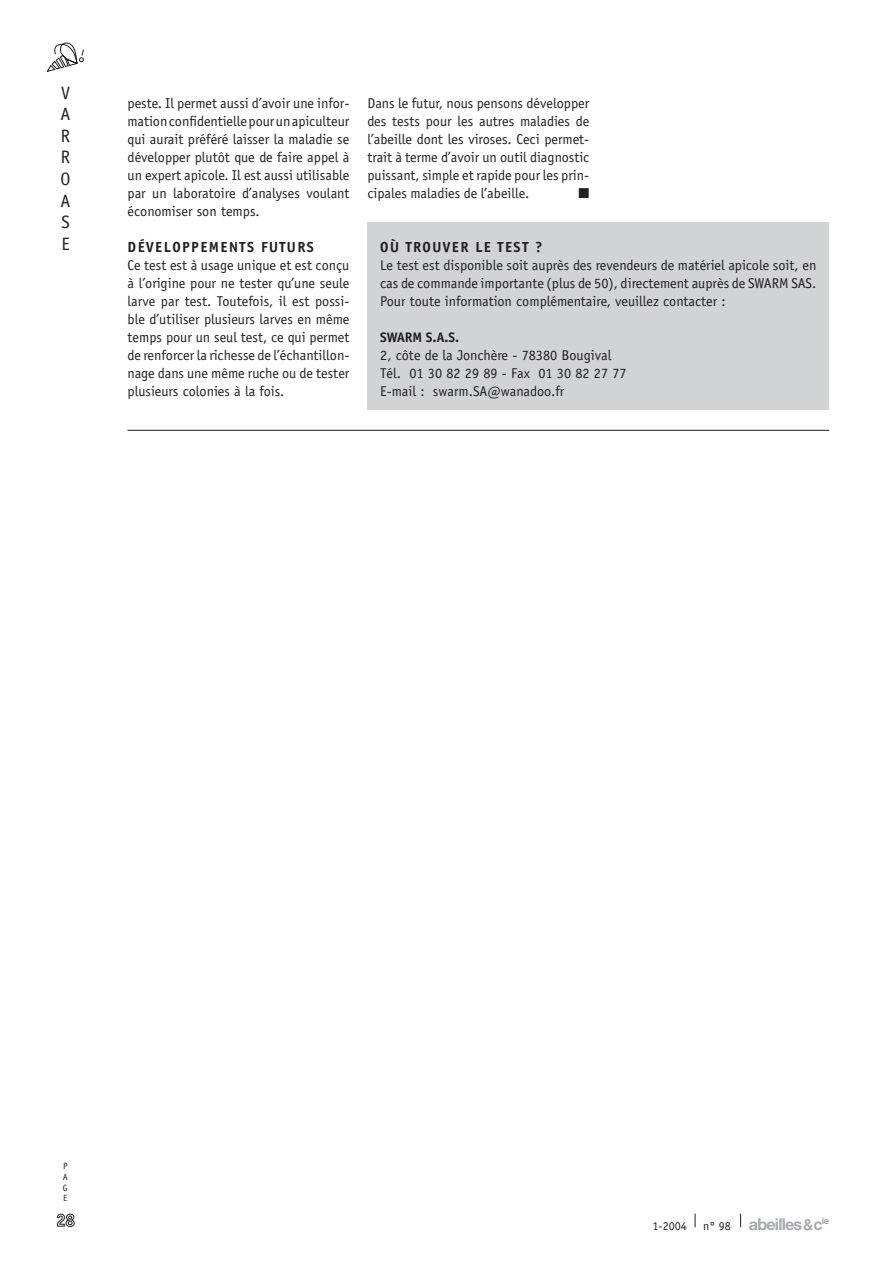
<style>
.page{position:relative;width:893px;height:1263px;background:#fff}
.page>*{position:absolute;margin:0;border:0;box-sizing:border-box;transform-origin:0 0}
.t1{font:18px/21.6px "Officina Sans";color:#231f20;text-align:justify}
.t2{font:700 16.2px "Helvetica Neue";letter-spacing:-.05em;color:#a7a9ac}
.t3{font:700 15px "Officina Sans";letter-spacing:.1em;color:#231f20}
.t4{font:14.25px/18px "Officina Sans";color:#231f20;text-align:justify}
.t5{font:700 14.25px "Officina Sans";color:#231f20}
.t6{font:14.25px "Zapf Dingbats";color:#231f20}
.t7{font:12px "Officina Sans";color:#231f20}
.t8{font:9px/10.8px "Officina Sans";color:#231f20;text-align:justify}
.s1{font-family:"Officina Sans";font-weight:400;font-size:12px;color:#231f20}
.s2{font-family:"Officina Sans"}
</style>
<div class="page">
<svg style="left:47px;top:43px;width:37px;height:29px"></svg>
<svg style="left:57px;top:1214px;width:18px;height:13px"></svg>
<svg style="left:695px;top:1213px;width:1px;height:14px"></svg>
<svg style="left:740px;top:1213px;width:1px;height:14px"></svg>
<div style="left:367px;top:223px;width:462px;height:187px;background:#d1d3d4"></div>
<hr style="left:128px;top:430px;width:701px;height:1px;background:#231f20">
<p class="t1" style="left:61px;top:82px;width:12px">V A R R O A S E</p>
<p class="t4" style="left:128px;top:94px;width:223px">peste. Il permet aussi d’avoir une infor&shy;mation confidentielle pour un apiculteur qui aurait préféré laisser la maladie se développer plutôt que de faire appel à un expert apicole. Il est aussi utilisable par un laboratoire d’analyses voulant économiser son temps.</p>
<p class="t3" style="left:128px;top:238px;width:188px">DÉVELOPPEMENTS FUTURS</p>
<p class="t4" style="left:128px;top:256px;width:223px">Ce test est à usage unique et est conçu à l’origine pour ne tester qu’une seule larve par test. Toutefois, il est possi&shy;ble d’utiliser plusieurs larves en même temps pour un seul test, ce qui permet de renforcer la richesse de l’échantillon&shy;nage dans une même ruche ou de tester plusieurs colonies à la fois.</p>
<p class="t4" style="left:367px;top:94px;width:223px">Dans le futur, nous pensons développer des tests pour les autres maladies de l’abeille dont les viroses. Ceci permet&shy;trait à terme d’avoir un outil diagnostic puissant, simple et rapide pour les prin&shy;cipales maladies de l’abeille.</p>
<p class="t6" style="left:578px;top:186px;width:12px">■</p>
<p class="t3" style="left:380px;top:238px;width:164px">OÙ TROUVER LE TEST ?</p>
<p class="t4" style="left:380px;top:256px;width:438px">Le test est disponible soit auprès des revendeurs de matériel apicole soit, en cas de commande importante (plus de 50), directement auprès de SWARM SAS.<br>Pour toute information complémentaire, veuillez contacter :</p>
<p class="t5" style="left:380px;top:329px;width:81px">SWARM S.A.S.</p>
<p class="t4" style="left:380px;top:346px;width:233px">2, côte de la Jonchère - 78380 Bougival</p>
<p class="t4" style="left:380px;top:364px;width:248px">Tél. 01 30 82 29 89 - Fax 01 30 82 27 77</p>
<p class="t4" style="left:380px;top:382px;width:186px">E-mail : swarm.SA@wanadoo.fr</p>
<p class="t8" style="left:63px;top:1160px;width:7px">P A G E</p>
<p class="t7" style="left:653px;top:1218px;width:36px">1-2004</p>
<p class="t2" style="left:703px;top:1214px;width:128px"><span class="s1">n° 98</span> abeilles<span class="s2">&amp;</span>c<sup>ie</sup></p>
</div>
